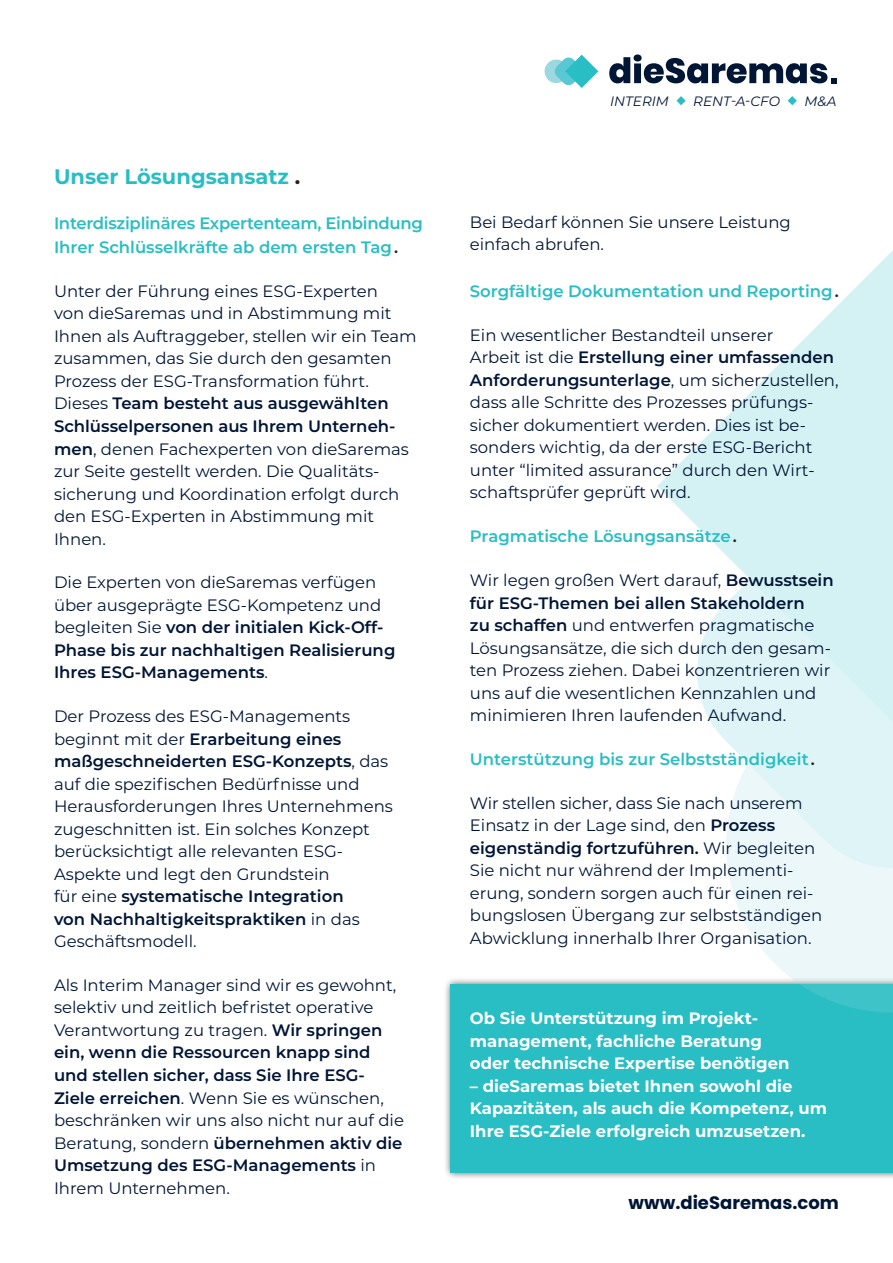
<style>
.page{position:relative;width:893px;height:1263px;background:#fff}
.page>*{position:absolute;margin:0;border:0;box-sizing:border-box;transform-origin:0 0}
.t1{font:700 21px "Montserrat";color:#28bec3}
.t2{font:700 18px "Poppins";color:#011535}
.t3{font:16.5px/22.5px "Montserrat";color:#011535}
.t4{font:700 16.5px/22.5px "Montserrat";color:#fff}
.t5{font:600 16.5px/24px "Montserrat";color:#28bec3}
.t6{font:600 16.5px/22.5px "Montserrat";color:#011535}
.t7{font:italic 13.5px "Montserrat";color:#011535}
.s1{color:#231f20}
.s2{font-weight:600}
.s3{font-weight:400}
</style>
<div class="page">
<div style="left:443px;top:977px;width:450px;height:203px;background:#231f20;opacity:.75"></div>
<div style="left:451px;top:984px;width:442px;height:188px;background:#28bec4"></div>
<svg style="left:710px;top:877px;width:183px;height:136px;fill:#ebf7f9"></svg>
<svg style="left:711px;top:722px;width:182px;height:155px;background:#e6f6f8"></svg>
<svg style="left:657px;top:250px;width:236px;height:472px"></svg>
<svg style="left:609px;top:54px;width:228px;height:29px"></svg>
<svg style="left:544px;top:55px;width:54px;height:33px"></svg>
<svg style="left:676px;top:96px;width:10px;height:9px"></svg>
<svg style="left:788px;top:96px;width:9px;height:9px"></svg>
<p class="t1" style="left:54px;top:161px;width:248px">Unser Lösungsansatz <span class="s1">.</span></p>
<p class="t5" style="left:54px;top:211px;width:370px">Interdisziplinäres Expertenteam, Einbindung<br>Ihrer Schlüsselkräfte ab dem ersten Tag <span class="s1">.</span></p>
<p class="t3" style="left:54px;top:279px;width:364px">Unter der Führung eines ESG-Experten<br>von dieSaremas und in Abstimmung mit Ihnen als Auftraggeber, stellen wir ein Team zusammen, das Sie durch den gesamten Prozess der ESG-Transformation führt.<br>Dieses <span class="s2">Team besteht aus ausgewählten Schlüsselpersonen aus Ihrem Unterneh&shy;men</span>, denen Fachexperten von dieSaremas zur Seite gestellt werden. Die Qualitäts&shy;sicherung und Koordination erfolgt durch den ESG-Experten in Abstimmung mit Ihnen.</p>
<p class="t6" style="left:54px;top:570px;width:343px"><span class="s3">Die Experten von dieSaremas verfügen über ausgeprägte ESG-Kompetenz und begleiten Sie</span> von der initialen Kick-Off-Phase bis zur nachhaltigen Realisierung Ihres ESG-Managements<span class="s3">.</span></p>
<p class="t3" style="left:54px;top:704px;width:340px">Der Prozess des ESG-Managements beginnt mit der <span class="s2">Erarbeitung eines maßgeschneiderten ESG-Konzepts</span>, das auf die spezifischen Bedürfnisse und Herausforderungen Ihres Unternehmens zugeschnitten ist. Ein solches Konzept berücksichtigt alle relevanten ESG-Aspekte und legt den Grundstein<br>für eine <span class="s2">systematische Integration<br>von Nachhaltigkeitspraktiken</span> in das Geschäftsmodell.</p>
<p class="t3" style="left:54px;top:973px;width:351px">Als Interim Manager sind wir es gewohnt, selektiv und zeitlich befristet operative Verantwortung zu tragen. <span class="s2">Wir springen ein, wenn die Ressourcen knapp sind und stellen sicher, dass Sie Ihre ESG-Ziele erreichen</span>. Wenn Sie es wünschen, beschränken wir uns also nicht nur auf die Beratung, sondern <span class="s2">übernehmen aktiv die Umsetzung des ESG-Managements</span> in Ihrem Unternehmen.</p>
<p class="t7" style="left:610px;top:92px;width:60px">INTERIM</p>
<p class="t7" style="left:693px;top:92px;width:88px">RENT-A-CFO</p>
<p class="t7" style="left:804px;top:92px;width:33px">M&amp;A</p>
<p class="t3" style="left:470px;top:210px;width:323px">Bei Bedarf können Sie unsere Leistung einfach abrufen.</p>
<p class="t5" style="left:470px;top:279px;width:371px">Sorgfältige Dokumentation und Reporting <span class="s1">.</span></p>
<p class="t3" style="left:470px;top:323px;width:370px">Ein wesentlicher Bestandteil unserer<br>Arbeit ist die <span class="s2">Erstellung einer umfassenden Anforderungsunterlage</span>, um sicherzustellen, dass alle Schritte des Prozesses prüfungs&shy;sicher dokumentiert werden. Dies ist be&shy;sonders wichtig, da der erste ESG-Bericht unter “limited assurance” durch den Wirt&shy;schaftsprüfer geprüft wird.</p>
<p class="t5" style="left:470px;top:524px;width:268px">Pragmatische Lösungsansätze <span class="s1">.</span></p>
<p class="t3" style="left:470px;top:568px;width:365px">Wir legen großen Wert darauf, <span class="s2">Bewusstsein für ESG-Themen bei allen Stakeholdern<br>zu schaffen</span> und entwerfen pragmatische Lösungsansätze, die sich durch den gesam&shy;ten Prozess ziehen. Dabei konzentrieren wir uns auf die wesentlichen Kennzahlen und minimieren Ihren laufenden Aufwand.</p>
<p class="t5" style="left:470px;top:746px;width:347px">Unterstützung bis zur Selbstständigkeit <span class="s1">.</span></p>
<p class="t3" style="left:470px;top:791px;width:354px">Wir stellen sicher, dass Sie nach unserem Einsatz in der Lage sind, den <span class="s2">Prozess eigenständig fortzuführen.</span> Wir begleiten Sie nicht nur während der Implementi&shy;erung, sondern sorgen auch für einen rei&shy;bungslosen Übergang zur selbstständigen Abwicklung innerhalb Ihrer Organisation.</p>
<p class="t4" style="left:470px;top:1006px;width:321px">Ob Sie Unterstützung im Projekt&shy;management, fachliche Beratung oder technische Expertise benötigen</p>
<p class="t4" style="left:470px;top:1074px;width:359px">– dieSaremas bietet Ihnen sowohl die<br>Kapazitäten, als auch die Kompetenz, um<br>Ihre ESG-Ziele erfolgreich umzusetzen.</p>
<p class="t2" style="left:629px;top:1192px;width:212px">www.dieSaremas.com</p>
</div>
